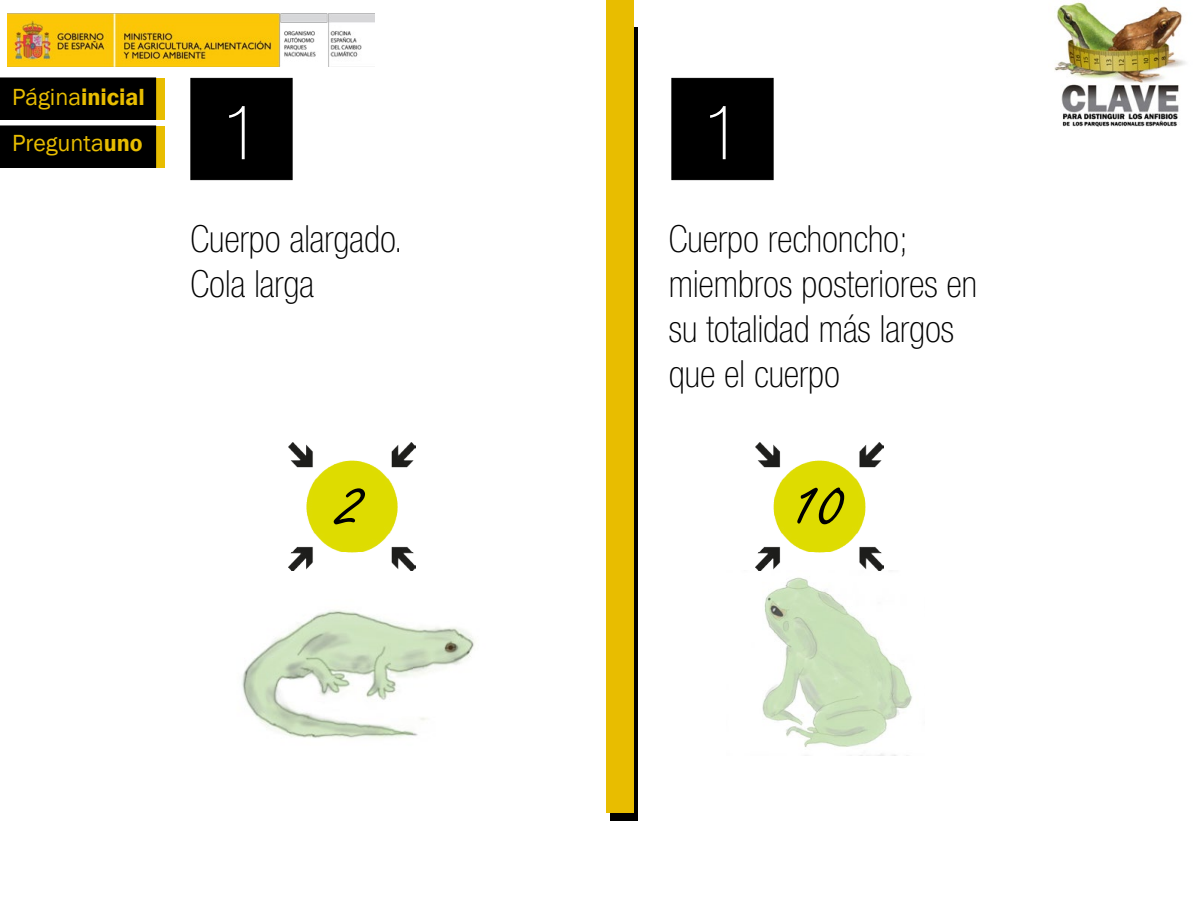
<style>
.page{position:relative;width:1200px;height:900px;background:#fff}
.page>*{position:absolute;margin:0;border:0;box-sizing:border-box;transform-origin:0 0}
.t1{font:75px "Freestyle Script";color:#000}
.t2{font:100 condensed 75px "Helvetica Neue";color:#fff}
.t3{font:100 condensed 37.5px/45px "Helvetica Neue";color:#000}
.t4{font:24px/45.2px "Franklin Gothic";color:#e8bd00}
.s1{font-weight:600}
</style>
<div class="page">
<div style="left:610px;top:27px;width:28px;height:793px;background:#000"></div>
<div style="left:0;top:78px;width:164px;height:41px;background:#e8bd00"></div>
<div style="left:0;top:78px;width:156px;height:42px;background:#000"></div>
<div style="left:0;top:126px;width:164px;height:41px;background:#e8bd00"></div>
<div style="left:0;top:126px;width:156px;height:42px;background:#000"></div>
<div style="left:606px;top:0;width:28px;height:813px;background:#e8bd00"></div>
<img style="left:1054px;top:2px;width:132px;height:125px">
<img style="left:8px;top:14px;width:367px;height:53px">
<div style="left:190px;top:78px;width:102px;height:102px;background:#000;border:1px solid #000"></div>
<div style="left:672px;top:78px;width:102px;height:102px;background:#000;border:1px solid #000"></div>
<img style="left:241px;top:570px;width:234px;height:168px">
<img style="left:757px;top:570px;width:155px;height:186px">
<img style="left:288px;top:443px;width:128px;height:127px">
<img style="left:756px;top:443px;width:127px;height:127px">
<p class="t4" style="left:12px;top:75px;width:135px">Página<span class="s1">inicial<br></span>Pregunta<span class="s1">uno</span></p>
<h1 class="t2" style="left:224px;top:91px;width:37px">1</h1>
<h1 class="t2" style="left:704px;top:91px;width:37px">1</h1>
<p class="t3" style="left:190px;top:216px;width:214px">Cuerpo alargado.<br>Cola larga</p>
<p class="t3" style="left:669px;top:216px;width:310px">Cuerpo rechoncho; miembros posteriores en su totalidad más largos que el cuerpo</p>
<h1 class="t1" style="left:339px;top:462px;width:27px">2</h1>
<h1 class="t1" style="left:794px;top:462px;width:53px">10</h1>
</div>
